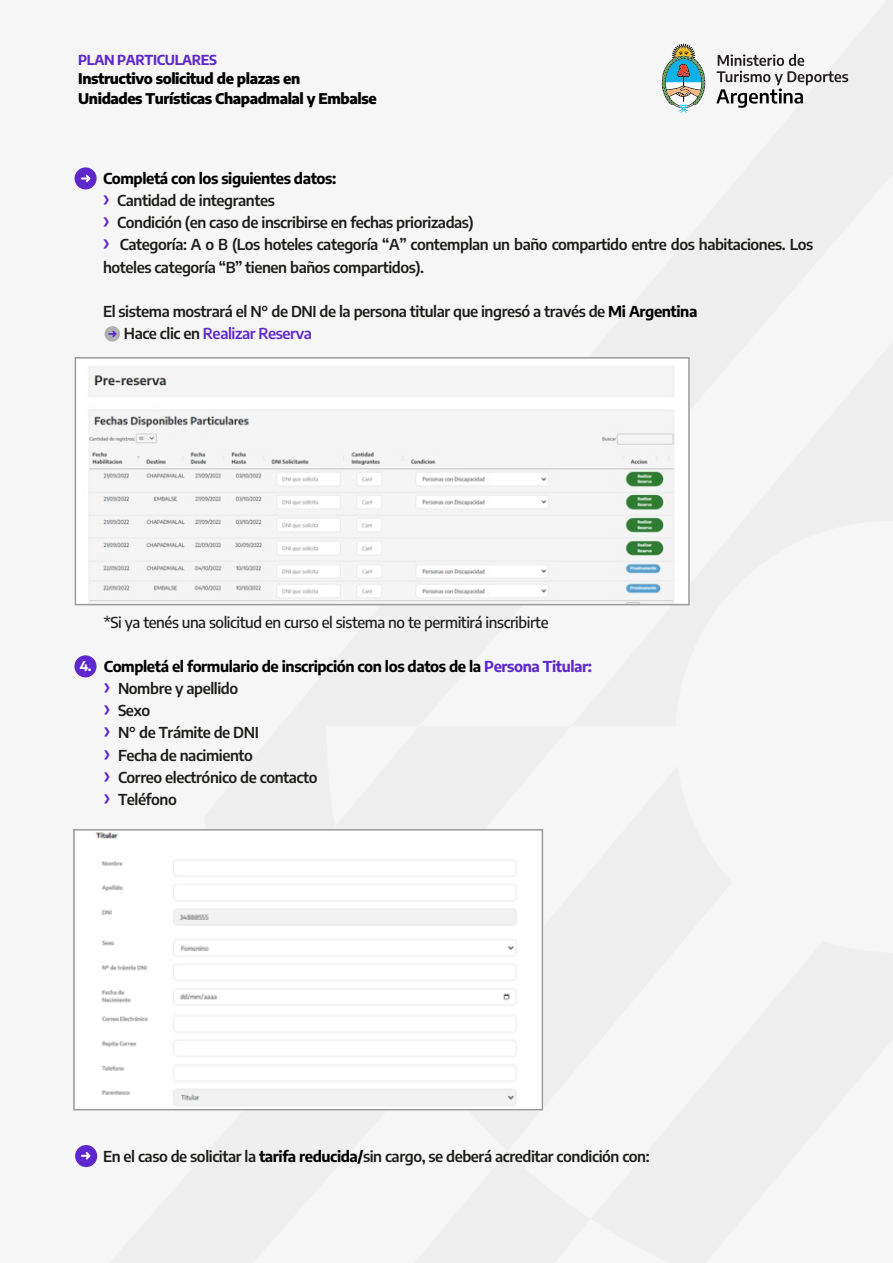
<style>
.page{position:relative;width:893px;height:1263px;background:#f6f6f6}
.page>*{position:absolute;margin:0;border:0;box-sizing:border-box;transform-origin:0 0}
.t1{font:600 15px/22px "Encode Sans";letter-spacing:-.03em;color:#1d1d1b}
.t2{font:500 15px "Encode Sans";letter-spacing:-.03em;color:#1d1d1b}
.t3{font:800 14.7px/19.4px "Encode Sans";letter-spacing:-.03em;color:#000}
.t4{font:700 13.8px "Encode Sans";letter-spacing:-.03em;color:#5e28cc}
.t5{font:700 13.5px "Encode Sans";color:#fff}
.s1{font-weight:700;color:#000}
.s2{font-family:"Myriad Pro";font-weight:700;font-size:24px;color:#5e28cc}
.s3{color:#5e28cc}
.s4{font-weight:700;color:#5e28cc}
</style>
<div class="page">
<svg style="left:662px;top:44px;width:43px;height:69px"></svg>
<svg style="left:716px;top:54px;width:132px;height:54px"></svg>
<img style="left:89px;top:373px;width:585px;height:229px">
<div style="left:75px;top:357px;width:615px;height:248px;border:2px solid #999"></div>
<div style="left:74px;top:655px;width:23px;height:22px;background:#5e28cc;border-radius:50%"></div>
<img style="left:96px;top:832px;width:418px;height:270px">
<div style="left:73px;top:829px;width:470px;height:281px;border:2px solid #999"></div>
<div style="left:75px;top:1145px;width:22px;height:22px;background:#5e28cc;border-radius:50%"></div>
<svg style="left:81px;top:1152px;width:9px;height:7px"></svg>
<div style="left:75px;top:167px;width:22px;height:22px;background:#5e28cc;border-radius:50%"></div>
<svg style="left:81px;top:175px;width:9px;height:7px"></svg>
<div style="left:105px;top:326px;width:15px;height:16px;background:#b0b0b0;border-radius:50%"></div>
<svg style="left:108px;top:331px;width:8px;height:6px"></svg>
<p class="t4" style="left:78px;top:50px;width:140px">PLAN PARTICULARES</p>
<p class="t3" style="left:78px;top:69px;width:300px">Instructivo solicitud de plazas en<br>Unidades Turísticas Chapadmalal y Embalse</p>
<p class="t1" style="left:103px;top:167px;width:712px"><span class="s1">Completá con los siguientes datos:<br></span><span class="s2">›</span> Cantidad de integrantes<br><span class="s2">›</span> Condición (en caso de inscribirse en fechas priorizadas)<br><span class="s2">›</span> Categoría: A o B (Los hoteles categoría “A” contemplan un baño compartido entre dos habitaciones. Los hoteles categoría “B” tienen baños compartidos).</p>
<p class="t1" style="left:124px;top:299px;width:575px;text-indent:-21px">El sistema mostrará el N° de DNI de la persona titular que ingresó a través de <span class="s1">Mi Argentina<br></span>Hace clic en <span class="s3">Realizar Reserva</span></p>
<p class="t5" style="left:80px;top:656px;width:13px">4.</p>
<p class="t2" style="left:104px;top:612px;width:446px">*Si ya tenés una solicitud en curso el sistema no te permitirá inscribirte</p>
<p class="t1" style="left:104px;top:655px;width:489px"><span class="s1">Completá el formulario de inscripción con los datos de la</span> <span class="s4">Persona Titular: </span><span class="s2">›</span> Nombre y apellido<br><span class="s2">›</span> Sexo<br><span class="s2">›</span> N° de Trámite de DNI<br><span class="s2">›</span> Fecha de nacimiento<br><span class="s2">›</span> Correo electrónico de contacto<br><span class="s2">›</span> Teléfono</p>
<p class="t1" style="left:103px;top:1145px;width:548px">En el caso de solicitar la <span class="s1">tarifa reducida/</span>sin cargo, se deberá acreditar condición con:</p>
</div>
